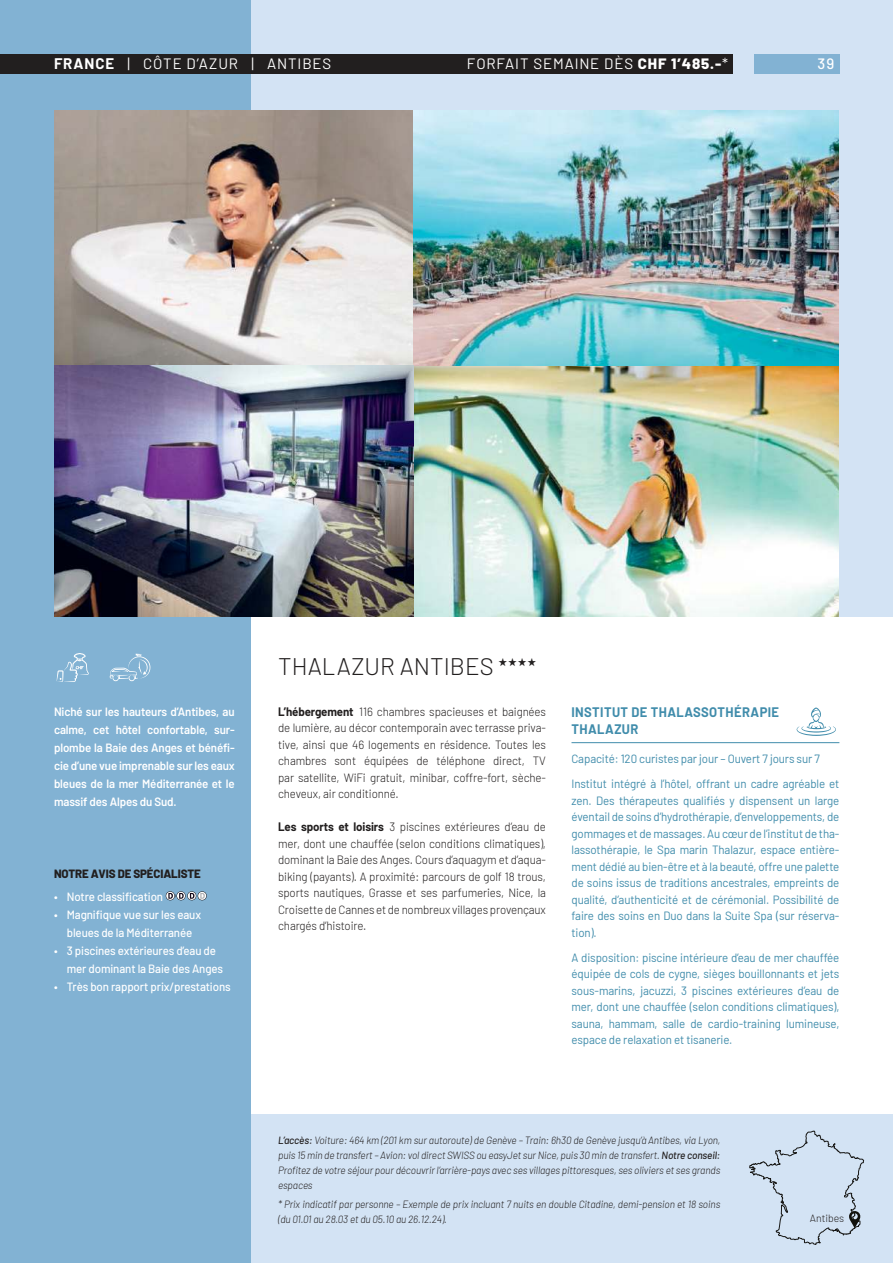
<style>
.page{position:relative;width:893px;height:1263px;background:#fff}
.page>*{position:absolute;margin:0;border:0;box-sizing:border-box;transform-origin:0 0}
.t1{font:300 24px "Barlow";color:#221f1f}
.t2{font:15px "Barlow";letter-spacing:.06em;color:#fff}
.t3{font:500 15px "Barlow";color:#fff}
.t4{font:700 13.5px/16.5px "Barlow";letter-spacing:.03em;color:#408cab;scale:.96 1}
.t5{font:12px/16.5px "Barlow";letter-spacing:-.01em;color:#408cab;text-align:justify;scale:.96 1}
.t6{font:300 12px/16.5px "Barlow";letter-spacing:-.01em;color:#221f1f;text-align:justify;scale:.96 1}
.t7{font:600 12px/18px "Barlow";letter-spacing:-.01em;color:#fff;text-align:justify;scale:.96 1}
.t8{font:500 12px/18px "Barlow";letter-spacing:-.01em;color:#fff;text-align:center;scale:.96 1}
.t9{font:800 12px "Barlow";letter-spacing:-.01em;color:#221f1f;scale:.96 1}
.t10{font:italic 300 10.5px/15px "Barlow";letter-spacing:-.01em;color:#221f1f;text-align:justify;scale:.96 1}
.t11{font:300 10.5px "Barlow";color:#221f1f}
.s1{font-weight:700}
.s2{font-weight:800}
.s3{font-weight:500}
</style>
<div class="page">
<div style="left:234px;top:1115px;width:659px;height:148px;background:#d3e3f4"></div>
<div style="left:234px;top:0;width:659px;height:617px;background:#d3e3f4"></div>
<div style="left:0;top:0;width:251px;height:1263px;background:#82b2d3"></div>
<div style="left:754px;top:54px;width:85px;height:20px;background:#82b2d3"></div>
<div style="left:0;top:54px;width:732px;height:20px;background:#221f1f"></div>
<img style="left:54px;top:111px;width:360px;height:255px">
<img style="left:414px;top:366px;width:425px;height:251px">
<img style="left:414px;top:111px;width:425px;height:255px">
<img style="left:54px;top:366px;width:360px;height:251px">
<svg style="left:165px;top:891px;width:42px;height:10px"></svg>
<hr style="left:571px;top:742px;width:268px;height:1px;background:#408cab">
<svg style="left:57px;top:653px;width:32px;height:29px"></svg>
<svg style="left:110px;top:654px;width:40px;height:27px"></svg>
<svg style="left:796px;top:707px;width:40px;height:29px"></svg>
<svg style="left:749px;top:1130px;width:116px;height:115px"></svg>
<p class="t2" style="left:54px;top:57px;width:279px"><span class="s1">FRANCE</span> | CÔTE D’AZUR | ANTIBES</p>
<p class="t2" style="left:467px;top:57px;width:263px">FORFAIT SEMAINE DÈS <span class="s2">CHF 1’485.-</span>*</p>
<p class="t3" style="left:817px;top:58px;width:19px">39</p>
<p class="t7" style="left:54px;top:703px;width:190px">Niché sur les hauteurs d’Antibes, au calme, cet hôtel confortable, sur&shy;plombe la Baie des Anges et bénéfi&shy;cie d’une vue imprenable sur les eaux bleues de la mer Méditerranée et le massif des Alpes du Sud.</p>
<p class="t9" style="left:54px;top:867px;width:154px">NOTRE AVIS DE SPÉCIALISTE</p>
<p class="t8" style="left:54px;top:888px;width:115px">• Notre classification</p>
<p class="t8" style="left:54px;top:906px;width:155px">• Magnifique vue sur les eaux bleues de la Méditerranée</p>
<p class="t8" style="left:67px;top:942px;width:164px;text-align:left;text-indent:-13px">• 3 piscines extérieures d’eau de mer dominant la Baie des Anges</p>
<p class="t8" style="left:54px;top:978px;width:186px">• Très bon rapport prix/prestations</p>
<h1 class="t1" style="left:278px;top:655px;width:260px">THALAZUR ANTIBES ★★★★</h1>
<p class="t6" style="left:278px;top:704px;width:281px"><span class="s1">L’hébergement</span> 116 chambres spacieuses et baignées de lumière, au décor contemporain avec terrasse priva&shy;tive, ainsi que 46 logements en résidence. Toutes les chambres sont équipées de téléphone direct, TV par satellite, WiFi gratuit, minibar, coffre-fort, sèche&shy;cheveux, air conditionné.</p>
<p class="t6" style="left:278px;top:819px;width:281px"><span class="s1">Les sports et loisirs</span> 3 piscines extérieures d’eau de mer, dont une chauffée (selon conditions climatiques), dominant la Baie des Anges. Cours d’aquagym et d’aqua&shy;biking (payants). A proximité: parcours de golf 18 trous, sports nautiques, Grasse et ses parfumeries, Nice, la Croisette de Cannes et de nombreux villages provençaux chargés d’histoire.</p>
<p class="t4" style="left:571px;top:705px;width:218px">INSTITUT DE THALASSOTHÉRAPIE<br>THALAZUR</p>
<p class="t5" style="left:571px;top:747px;width:281px;line-height:25px">Capacité: 120 curistes par jour – Ouvert 7 jours sur 7<br>Institut intégré à l’hôtel, offrant un cadre agréable et</p>
<p class="t5" style="left:571px;top:793px;width:281px">zen. Des thérapeutes qualifiés y dispensent un large éventail de soins d’hydrothérapie, d’enveloppements, de gommages et de massages. Au cœur de l’institut de tha&shy;lassothérapie, le Spa marin Thalazur, espace entière&shy;ment dédié au bien-être et à la beauté, offre une palette de soins issus de traditions ancestrales, empreints de qualité, d’authenticité et de cérémonial. Possibilité de faire des soins en Duo dans la Suite Spa (sur réserva&shy;tion).</p>
<p class="t5" style="left:571px;top:950px;width:281px">A disposition: piscine intérieure d’eau de mer chauffée équipée de cols de cygne, sièges bouillonnants et jets sous-marins, jacuzzi, 3 piscines extérieures d’eau de mer, dont une chauffée (selon conditions climatiques), sauna, hammam, salle de cardio-training lumineuse, espace de relaxation et tisanerie.</p>
<p class="t10" style="left:278px;top:1133px;width:462px"><span class="s3">L’accès:</span> Voiture: 464 km (201 km sur autoroute) de Genève – Train: 6h30 de Genève jusqu’à Antibes, via Lyon, puis 15 min de transfert – Avion: vol direct SWISS ou easyJet sur Nice, puis 30 min de transfert. <span class="s3">Notre conseil:<br></span>Profitez de votre séjour pour découvrir l’arrière-pays avec ses villages pittoresques, ses oliviers et ses grands espaces</p>
<p class="t10" style="left:278px;top:1197px;width:462px">* Prix indicatif par personne – Exemple de prix incluant 7 nuits en double Citadine, demi-pension et 18 soins (du 01.01 au 28.03 et du 05.10 au 26.12.24).</p>
<p class="t11" style="left:810px;top:1213px;width:36px">Antibes</p>
</div>
